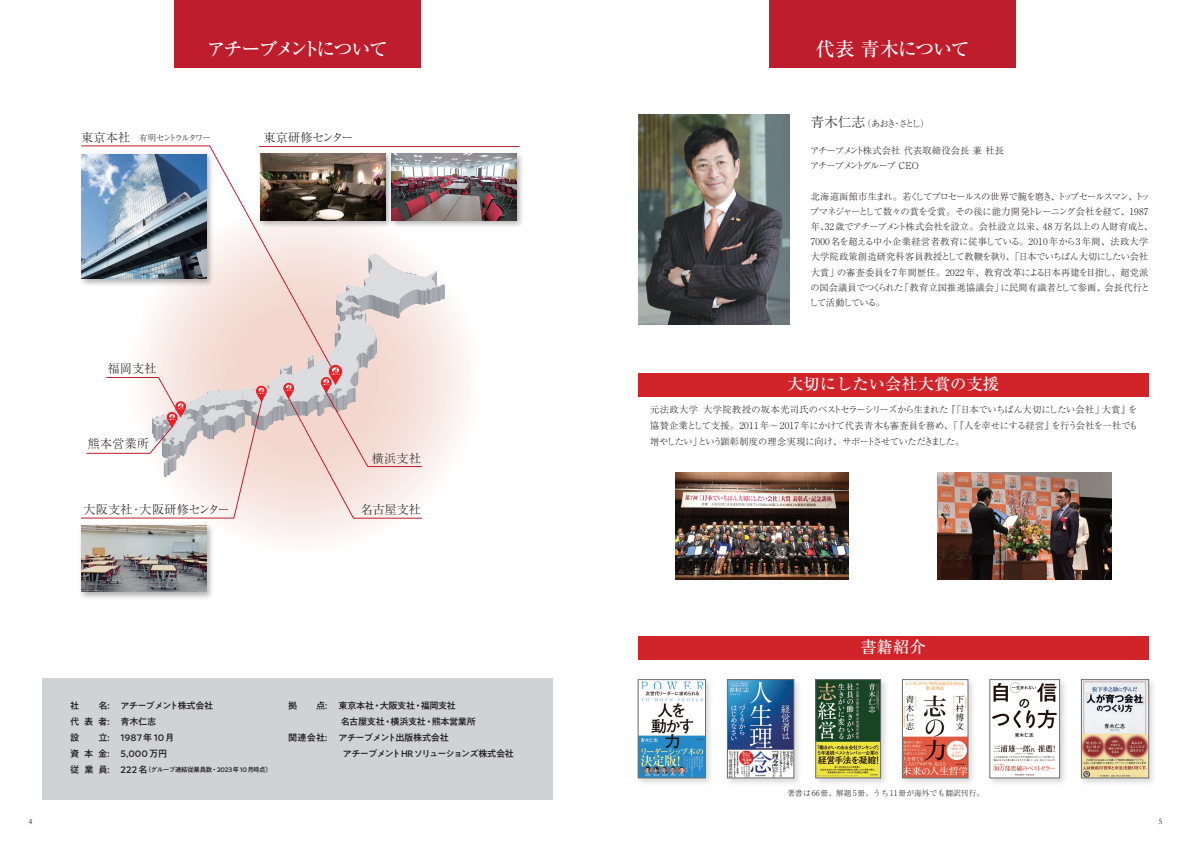
<style>
.page{position:relative;width:1191px;height:842px;background:#fff}
.page>*{position:absolute;margin:0;border:0;box-sizing:border-box;transform-origin:0 0}
.t1{font:500 19.1px "Ryumin Pro";letter-spacing:-.115em;color:#fff}
.t2{font:500 19.1px "Ryumin Pro";letter-spacing:-.06em;color:#fff}
.t3{font:500 16.3px "Ryumin Pro";color:#fff}
.t4{font:300 12px "Ryumin Pr 6";letter-spacing:.025em;color:#231f20}
.t5{font:300 12px "Ryumin Pr 6";letter-spacing:-.03em;color:#231f20}
.t6{font:300 9.2px/15.2px "Ryumin Pro";letter-spacing:-.015em;color:#231f20}
.t7{font:500 9.2px/16.1px "PA1 Gothic Std";letter-spacing:-.045em;color:#231f20}
.t8{font:300 9.2px/15.2px "Ryumin Pro";letter-spacing:-.085em;color:#231f20}
.t9{font:500 9.2px "PA1 Gothic Std";letter-spacing:-.08em;color:#231f20}
.t10{font:8.5px "Garamond";color:#231f20}
.t11{font:300 8.4px "Ryumin Pr 6";letter-spacing:-.165em;color:#231f20}
.t12{font:300 7.8px "Ryumin Pro";color:#231f20}
.t13{font:500 6.4px "PA1 Gothic Std";letter-spacing:-.045em;color:#231f20}
.s1{font-size:12px}
.s2{font-size:9.2px}
.s3{font-size:13.5px}
</style>
<div class="page">
<svg style="left:129px;top:203px;width:352px;height:353px;fill:#fcf7f5"></svg>
<img style="left:638px;top:115px;width:151px;height:209px">
<img style="left:937px;top:472px;width:174px;height:108px">
<img style="left:675px;top:472px;width:174px;height:108px">
<div style="left:638px;top:636px;width:510px;height:23px;background:#d1232a"></div>
<img style="left:145px;top:250px;width:306px;height:227px">
<div style="left:174px;top:0;width:247px;height:68px;background:#be1d2c"></div>
<div style="left:769px;top:0;width:246px;height:68px;background:#be1d2c"></div>
<div style="left:389px;top:151px;width:136px;height:78px;background:#231f20;opacity:.35"></div>
<img style="left:393px;top:154px;width:123px;height:66px">
<div style="left:258px;top:151px;width:135px;height:78px;background:#231f20;opacity:.35"></div>
<img style="left:332px;top:154px;width:53px;height:66px">
<div style="left:79px;top:522px;width:135px;height:78px;background:#231f20;opacity:.35"></div>
<img style="left:81px;top:525px;width:125px;height:67px">
<img style="left:81px;top:145px;width:251px;height:222px">
<svg style="left:283px;top:365px;width:140px;height:154px;background:#edd6d1"></svg>
<hr style="left:259px;top:146px;width:260px;height:1px;background:#be1d2c">
<svg style="left:80px;top:377px;width:187px;height:142px"></svg>
<div style="left:638px;top:373px;width:510px;height:23px;background:#d1232a"></div>
<div style="left:813px;top:677px;width:76px;height:109px;background:#231f20;opacity:.18"></div>
<img style="left:817px;top:681px;width:61px;height:95px">
<div style="left:815px;top:679px;width:65px;height:99px;border:1px solid #6c6d70"></div>
<div style="left:724px;top:677px;width:78px;height:109px;background:#231f20;opacity:.18"></div>
<img style="left:729px;top:681px;width:63px;height:95px">
<div style="left:727px;top:679px;width:67px;height:99px;border:1px solid #6c6d70"></div>
<div style="left:987px;top:677px;width:81px;height:109px;background:#231f20;opacity:.18"></div>
<img style="left:991px;top:681px;width:66px;height:95px">
<div style="left:989px;top:679px;width:70px;height:99px;border:1px solid #6c6d70"></div>
<div style="left:1078px;top:677px;width:79px;height:109px;background:#231f20;opacity:.18"></div>
<img style="left:1083px;top:681px;width:63px;height:95px">
<div style="left:1081px;top:679px;width:67px;height:99px;border:1px solid #6c6d70"></div>
<div style="left:899px;top:677px;width:77px;height:109px;background:#231f20;opacity:.18"></div>
<img style="left:904px;top:681px;width:62px;height:95px">
<div style="left:902px;top:679px;width:66px;height:99px;border:1px solid #6c6d70"></div>
<div style="left:635px;top:677px;width:79px;height:109px;background:#231f20;opacity:.18"></div>
<img style="left:640px;top:681px;width:63px;height:95px">
<div style="left:638px;top:679px;width:67px;height:99px;border:1px solid #6c6d70"></div>
<div style="left:43px;top:678px;width:510px;height:121px;background:#d1d2d4"></div>
<h1 class="t1" style="left:207px;top:34px;width:183px">アチーブメントについて</h1>
<h1 class="t2" style="left:816px;top:34px;width:155px">代表 青木について</h1>
<p class="t11" style="left:81px;top:131px;width:131px"><span class="s1">東京本社</span>　有明セントラルタワー</p>
<h3 class="t5" style="left:263px;top:128px;width:92px">東京研修センター</h3>
<h3 class="t4" style="left:108px;top:359px;width:50px">福岡支社</h3>
<h3 class="t4" style="left:88px;top:434px;width:63px">熊本営業所</h3>
<h3 class="t4" style="left:372px;top:449px;width:51px">横浜支社</h3>
<h3 class="t4" style="left:83px;top:500px;width:148px">大阪支社・大阪研修センター</h3>
<h3 class="t4" style="left:361px;top:500px;width:62px">名古屋支社</h3>
<p class="t7" style="left:70px;top:698px;width:145px;text-indent:28px">名: アチーブメント株式会社代表者: 青木仁志<br>設　立: 1987年10月<br>資本金: 5,000 万円</p>
<p class="t13" style="left:70px;top:766px;width:203px"><span class="s2">従業員: 222 名</span>（グループ連結従業員数・2023年10月時点）</p>
<p class="t7" style="left:70px;top:698px;width:11px">社</p>
<p class="t7" style="left:288px;top:698px;width:169px">拠　点: 東京本社・大阪支社・福岡支社</p>
<p class="t7" style="left:341px;top:714px;width:137px">名古屋支社・横浜支社・熊本営業所</p>
<p class="t7" style="left:288px;top:730px;width:162px">関連会社: アチーブメント出版株式会社</p>
<p class="t9" style="left:343px;top:748px;width:173px">アチーブメントHRソリューションズ株式会社</p>
<p class="t6" style="left:810px;top:115px;width:120px"><span class="s3">青木仁志</span>（あおき・さとし）</p>
<p class="t8" style="left:810px;top:142px;width:196px">アチーブメント株式会社 代表取締役会長 兼 社長アチーブメントグループ CEO</p>
<p class="t6" style="left:809px;top:188px;width:346px">北海道函館市生まれ。若くしてプロセールスの世界で腕を磨き、トップセールスマン、トップマネジャーとして数々の賞を受賞。その後に能力開発トレーニング会社を経て、1987年、32歳でアチーブメント株式会社を設立。会社設立以来、48万名以上の人財育成と、7000名を超える中小企業経営者教育に従事している。2010年から3年間、法政大学大学院政策創造研究科客員教授として教鞭を執り、「日本でいちばん大切にしたい会社大賞」の審査委員を7年間歴任。2022年、教育改革による日本再建を目指し、超党派の国会議員でつくられた「教育立国推進協議会」に民間有識者として参画、会長代行として活動している。</p>
<h2 class="t3" style="left:787px;top:371px;width:213px">大切にしたい会社大賞の支援</h2>
<p class="t6" style="left:650px;top:401px;width:489px;line-height:16.1px;text-align:justify">元法政大学 大学院教授の坂本光司氏のベストセラーシリーズから生まれた『「日本でいちばん大切にしたい会社」大賞』を協賛企業として支援。2011 年～2017 年にかけて代表青木も審査員を務め、「『人を幸せにする経営』を行う会社を一社でも増やしたい」という顕彰制度の理念実現に向け、サポートさせていただきました。</p>
<h2 class="t3" style="left:860px;top:634px;width:67px">書籍紹介</h2>
<p class="t12" style="left:787px;top:787px;width:198px">著書は66冊、解題5冊。うち11冊が海外でも翻訳刊行。</p>
<p class="t10" style="left:28px;top:815px;width:5px">4</p>
<p class="t10" style="left:1158px;top:815px;width:5px">5</p>
</div>
